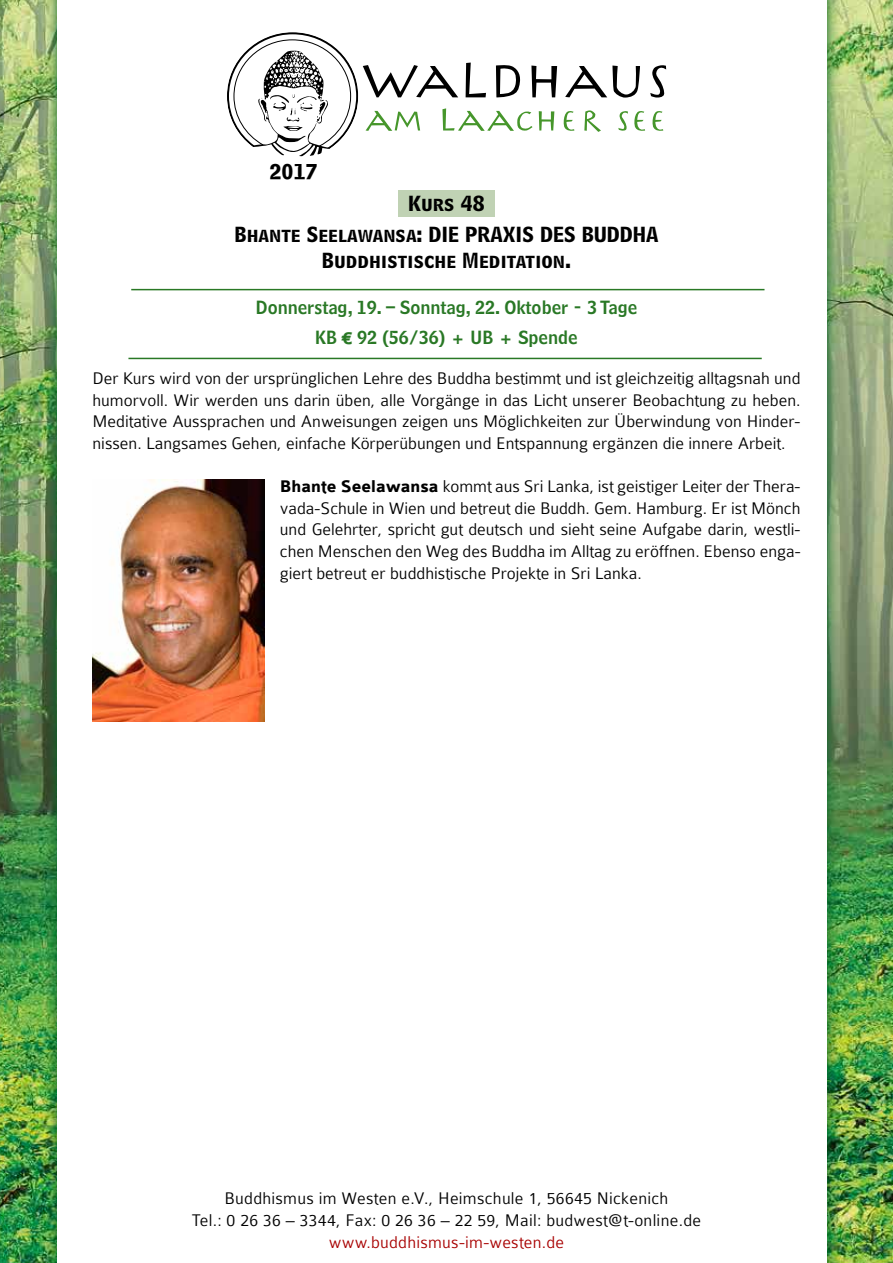
<style>
.page{position:relative;width:893px;height:1263px;background:#fff}
.page>*{position:absolute;margin:0;border:0;box-sizing:border-box;transform-origin:0 0}
.t1{font:300 18px/21.6px "Colaborate";color:#000;text-align:justify}
.t2{font:18px/30.6px "Bell Centennial Bold Listing Alt";color:#000;text-align:center}
.t3{font:18px/30.2px "Bell Centennial Name And Number";color:#297825;text-align:center}
.t4{font:300 18px "Colaborate";letter-spacing:.015em;color:#a80000}
.t5{font:18px "Bell Centennial Bold Listing";color:#000}
.s1{font-family:"Colaborate";font-weight:700}
.s2{font-weight:700}
</style>
<div class="page">
<img style="left:0;top:0;width:44px;height:1263px">
<img style="left:840px;top:0;width:53px;height:1263px">
<img style="left:44px;top:0;width:796px;height:1263px">
<div style="left:57px;top:0;width:770px;height:1263px;background:#fff"></div>
<svg style="left:650px;top:65px;width:16px;height:33px"></svg>
<svg style="left:565px;top:66px;width:75px;height:32px"></svg>
<svg style="left:563px;top:111px;width:11px;height:20px"></svg>
<svg style="left:618px;top:111px;width:10px;height:20px"></svg>
<svg style="left:652px;top:111px;width:11px;height:20px"></svg>
<svg style="left:634px;top:111px;width:11px;height:20px"></svg>
<svg style="left:584px;top:110px;width:17px;height:22px"></svg>
<svg style="left:227px;top:32px;width:330px;height:125px"></svg>
<div style="left:398px;top:191px;width:96px;height:26px;background:#c0d2b4"></div>
<hr style="left:131px;top:289px;width:633px;height:1px;background:#297825">
<hr style="left:128px;top:358px;width:634px;height:1px;background:#297825">
<img style="left:92px;top:480px;width:173px;height:242px">
<p class="t5" style="left:269px;top:159px;width:50px">2017</p>
<p class="t2" style="left:234px;top:188px;width:425px">Kurs 48<br>Bhante Seelawansa: DIE PRAXIS DES BUDDHA</p>
<p class="t2" style="left:322px;top:244px;width:251px">Buddhistische Meditation.</p>
<p class="t3" style="left:256px;top:292px;width:383px">Donnerstag, 19. – Sonntag, 22. Oktober - 3 Tage<br>KB <span class="s1">€</span> 92 (56/36) + UB + Spende</p>
<p class="t1" style="left:92px;top:368px;width:710px">Der Kurs wird von der ursprünglichen Lehre des Buddha bestimmt und ist gleichzeitig alltagsnah und humorvoll. Wir werden uns darin üben, alle Vorgänge in das Licht unserer Beobachtung zu heben.<br>Meditative Aussprachen und Anweisungen zeigen uns Möglichkeiten zur Überwindung von Hinder&shy;nissen. Langsames Gehen, einfache Körperübungen und Entspannung ergänzen die innere Arbeit.</p>
<p class="t1" style="left:280px;top:476px;width:522px"><span class="s2">Bhante Seelawansa</span> kommt aus Sri Lanka, ist geistiger Leiter der Thera&shy;vada-Schule in Wien und betreut die Buddh. Gem. Hamburg. Er ist Mönch und Gelehrter, spricht gut deutsch und sieht seine Aufgabe darin, westli&shy;chen Menschen den Weg des Buddha im Alltag zu eröffnen. Ebenso enga&shy;giert betreut er buddhistische Projekte in Sri Lanka.</p>
<p class="t1" style="left:192px;top:1188px;width:511px;text-align:center">Buddhismus im Westen e.V., Heimschule 1, 56645 Nickenich<br>Tel.: 0 26 36 – 3344, Fax: 0 26 36 – 22 59, Mail: budwest@t-online.de</p>
<p class="t4" style="left:329px;top:1232px;width:237px">www.buddhismus-im-westen.de</p>
</div>
